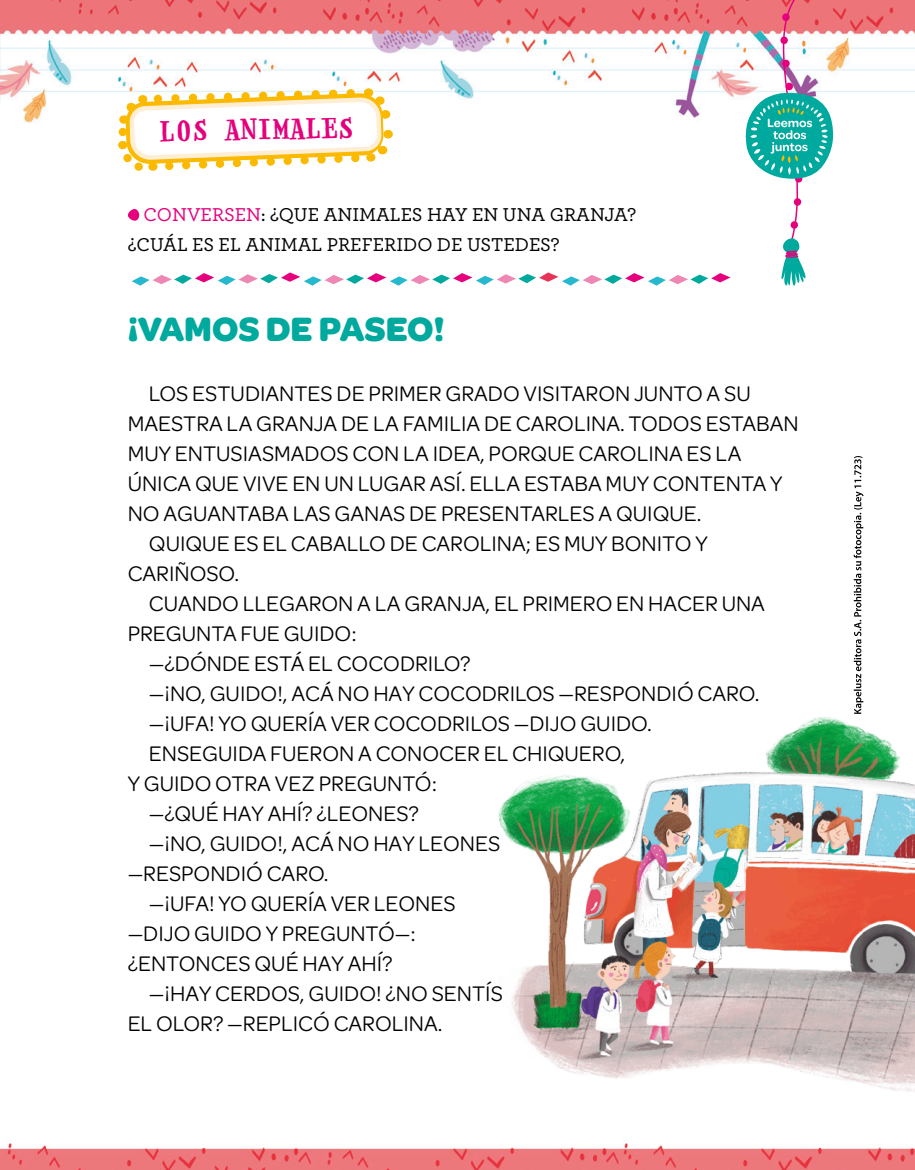
<style>
.page{position:relative;width:915px;height:1170px;background:#fff}
.page>*{position:absolute;margin:0;border:0;box-sizing:border-box;transform-origin:0 0}
.desarrollo_tit-len_M{font:700 36px "Omnes";color:#00a99d}
.capitulo_titulo-len{font:700 27px "Handwriter OT";color:#e5007d}
.desarrollo_txtCentra{font:22.5px/30px "Omnes";color:#000}
.prelectura_MAY{font:500 19.5px/30px "Archer";color:#000}
.s1{color:#e5007d}
</style>
<div class="page">
<img style="left:0;top:1143px;width:914px;height:26px">
<img style="left:0;top:0;width:914px;height:123px">
<img style="left:498px;top:701px;width:416px;height:391px">
<svg style="left:132px;top:272px;width:598px;height:14px"></svg>
<svg style="left:114px;top:85px;width:281px;height:86px"></svg>
<svg style="left:128px;top:209px;width:11px;height:12px"></svg>
<svg style="left:741px;top:0;width:92px;height:286px"></svg>
<svg style="left:853px;top:456px;width:10px;height:257px"></svg>
<p class="capitulo_titulo-len" style="left:159px;top:115px;width:196px;rotate:-1deg">LOS ANIMALES</p>
<p class="prelectura_MAY" style="left:128px;top:198px;width:509px;text-indent:16px"><span class="s1">CONVERSEN</span>: ¿QUE ANIMALES HAY EN UNA GRANJA? ¿CUÁL ES EL ANIMAL PREFERIDO DE USTEDES?</p>
<p class="desarrollo_tit-len_M" style="left:128px;top:302px;width:318px">¡VAMOS DE PASEO!</p>
<p class="desarrollo_txtCentra" style="left:128px;top:377px;width:672px;text-indent:21px">LOS ESTUDIANTES DE PRIMER GRADO VISITARON JUNTO A SU MAESTRA LA GRANJA DE LA FAMILIA DE CAROLINA. TODOS ESTABAN MUY ENTUSIASMADOS CON LA IDEA, PORQUE CAROLINA ES LA ÚNICA QUE VIVE EN UN LUGAR ASÍ. ELLA ESTABA MUY CONTENTA Y NO AGUANTABA LAS GANAS DE PRESENTARLES A QUIQUE.</p>
<p class="desarrollo_txtCentra" style="left:128px;top:527px;width:581px;text-indent:21px">QUIQUE ES EL CABALLO DE CAROLINA; ES MUY BONITO Y<br>CARIÑOSO.</p>
<p class="desarrollo_txtCentra" style="left:128px;top:587px;width:638px;text-indent:21px">CUANDO LLEGARON A LA GRANJA, EL PRIMERO EN HACER UNA<br>PREGUNTA FUE GUIDO:</p>
<p class="desarrollo_txtCentra" style="left:149px;top:647px;width:323px">—¿DÓNDE ESTÁ EL COCODRILO?</p>
<p class="desarrollo_txtCentra" style="left:149px;top:677px;width:611px">—¡NO, GUIDO!, ACÁ NO HAY COCODRILOS —RESPONDIÓ CARO.</p>
<p class="desarrollo_txtCentra" style="left:149px;top:707px;width:504px">—¡UFA! YO QUERÍA VER COCODRILOS —DIJO GUIDO.</p>
<p class="desarrollo_txtCentra" style="left:128px;top:737px;width:499px;text-indent:21px">ENSEGUIDA FUERON A CONOCER EL CHIQUERO,<br>Y GUIDO OTRA VEZ PREGUNTÓ:</p>
<p class="desarrollo_txtCentra" style="left:149px;top:797px;width:271px">—¿QUÉ HAY AHÍ? ¿LEONES?</p>
<p class="desarrollo_txtCentra" style="left:128px;top:827px;width:374px;text-indent:21px">—¡NO, GUIDO!, ACÁ NO HAY LEONES —RESPONDIÓ CARO.</p>
<p class="desarrollo_txtCentra" style="left:128px;top:887px;width:329px;text-indent:21px">—¡UFA! YO QUERÍA VER LEONES —DIJO GUIDO Y PREGUNTÓ—: ¿ENTONCES QUÉ HAY AHÍ?</p>
<p class="desarrollo_txtCentra" style="left:128px;top:977px;width:376px;text-indent:21px">—¡HAY CERDOS, GUIDO! ¿NO SENTÍS<br>EL OLOR? —REPLICÓ CAROLINA.</p>
</div>
